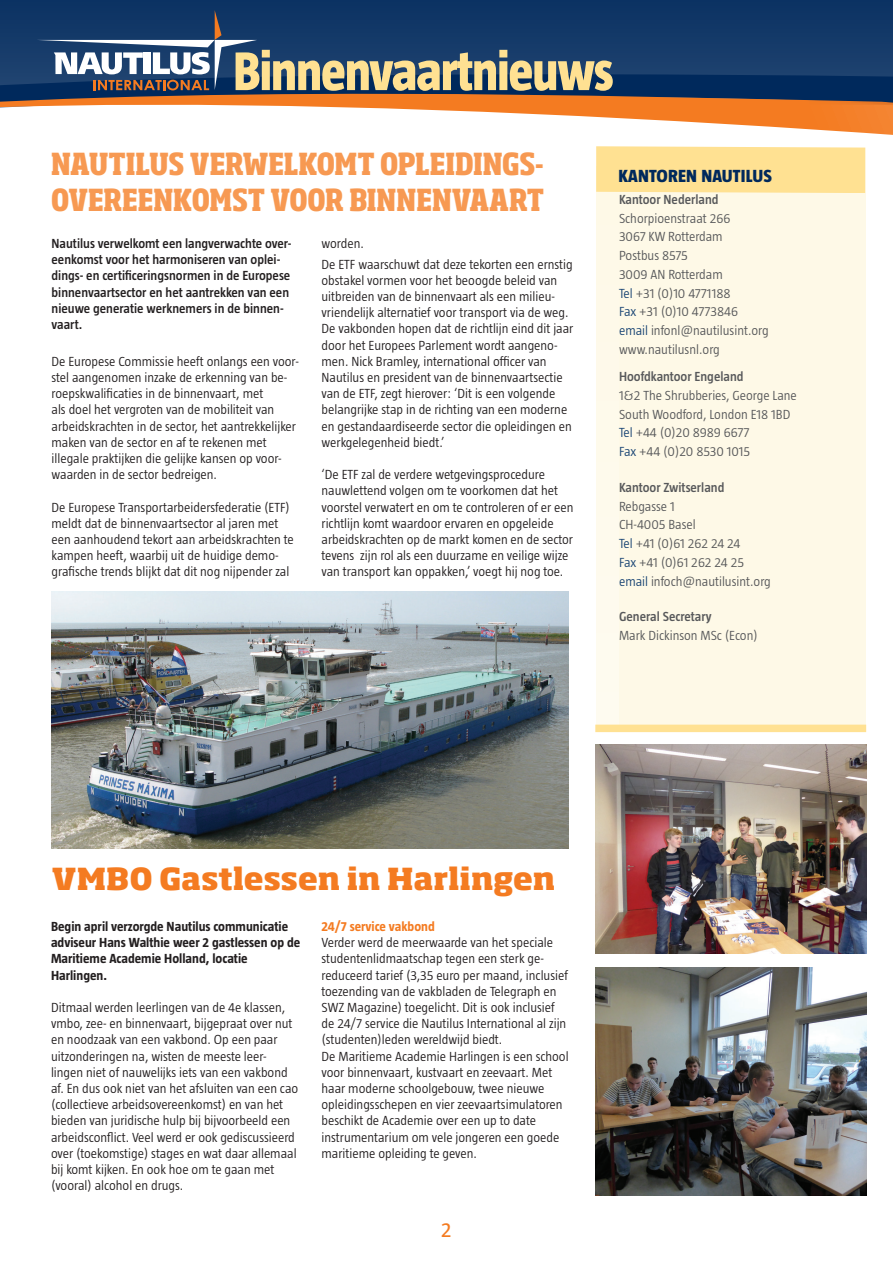
<style>
.page{position:relative;width:893px;height:1263px;background:#fff}
.page>*{position:absolute;margin:0;border:0;box-sizing:border-box;transform-origin:0 0}
.t1{font:800 55.8px "Taz";letter-spacing:-.02em;color:#ffe192;scale:.92 1}
.t2{font:800 condensed 30px/36px "Soho Pro";color:#f79952}
.t3{font:800 30px "Soho Pro";color:#f47b21}
.t4{font:21px "Taz";color:#f47b21}
.t5{font:800 18px "Taz";letter-spacing:.01em;color:#00295c}
.t6{font:300 13.5px/16.2px "Taz";color:#231f20}
.t7{font:300 13.5px/18.8px "Taz";color:#57585a}
.t8{font:600 13.5px/16.2px "Taz";color:#231f20}
.t9{font:700 13.5px/16.2px "Taz";color:#231f20}
.t10{font:700 13.5px "Taz";color:#f47b21}
.s1{font-weight:600}
.s2{color:#1a4574}
</style>
<div class="page">
<div style="left:0;top:0;width:893px;height:18px;background:#0d3464"></div>
<svg style="left:0;top:18px;width:893px;height:206px"></svg>
<svg style="left:881px;top:90px;width:12px;height:87px"></svg>
<svg style="left:37px;top:10px;width:220px;height:80px;background:#455d7e"></svg>
<div style="left:597px;top:166px;width:254px;height:559px;background:#fef9e7"></div>
<div style="left:596px;top:146px;width:269px;height:47px;background:#ffe192"></div>
<div style="left:619px;top:193px;width:246px;height:532px;background:#fef9e7"></div>
<div style="left:595px;top:725px;width:271px;height:7px;background:#ffe192"></div>
<div style="left:51px;top:152px;width:525px;height:72px;background:#fff"></div>
<img style="left:595px;top:744px;width:271px;height:210px">
<img style="left:595px;top:968px;width:271px;height:228px">
<img style="left:51px;top:591px;width:517px;height:258px">
<p class="t1" style="left:233px;top:40px;width:415px">Binnenvaartnieuws</p>
<p class="t2" style="left:51px;top:145px;width:495px">NAUTILUS VERWELKOMT OPLEIDINGS-<br>OVEREENKOMST VOOR BINNENVAART</p>
<p class="t8" style="left:52px;top:235px;width:241px">Nautilus verwelkomt een langverwachte over&shy;eenkomst voor het harmoniseren van oplei&shy;dings- en certificeringsnormen in de Europese binnenvaartsector en het aantrekken van een nieuwe generatie werknemers in de binnen&shy;vaart.</p>
<p class="t6" style="left:52px;top:353px;width:249px">De Europese Commissie heeft onlangs een voor&shy;stel aangenomen inzake de erkenning van be&shy;roepskwalificaties in de binnenvaart, met<br>als doel het vergroten van de mobiliteit van arbeidskrachten in de sector, het aantrekkelijker maken van de sector en af te rekenen met illegale praktijken die gelijke kansen op voor&shy;waarden in de sector bedreigen.</p>
<p class="t6" style="left:52px;top:499px;width:244px">De Europese Transportarbeidersfederatie (ETF) meldt dat de binnenvaartsector al jaren met een aanhoudend tekort aan arbeidskrachten te kampen heeft, waarbij uit de huidige demo&shy;grafische trends blijkt dat dit nog nijpender zal</p>
<p class="t6" style="left:322px;top:235px;width:44px">worden.</p>
<p class="t6" style="left:322px;top:256px;width:253px">De ETF waarschuwt dat deze tekorten een ernstig obstakel vormen voor het beoogde beleid van uitbreiden van de binnenvaart als een milieu&shy;vriendelijk alternatief voor transport via de weg.</p>
<p class="t6" style="left:322px;top:320px;width:253px">De vakbonden hopen dat de richtlijn eind dit jaar door het Europees Parlement wordt aangeno&shy;men. Nick Bramley, international officer van Nautilus en president van de binnenvaartsectie van de ETF, zegt hierover: ‘Dit is een volgende belangrijke stap in de richting van een moderne en gestandaardiseerde sector die opleidingen en werkgelegenheid biedt.’</p>
<p class="t6" style="left:322px;top:466px;width:253px">‘De ETF zal de verdere wetgevingsprocedure nauwlettend volgen om te voorkomen dat het voorstel verwatert en om te controleren of er een richtlijn komt waardoor ervaren en opgeleide arbeidskrachten op de markt komen en de sector tevens zijn rol als een duurzame en veilige wijze van transport kan oppakken,’ voegt hij nog toe.</p>
<p class="t5" style="left:618px;top:165px;width:155px">KANTOREN NAUTILUS</p>
<p class="t7" style="left:619px;top:190px;width:121px"><span class="s1">Kantoor Nederland<br></span>Schorpioenstraat 266<br>3067 KW Rotterdam<br>Postbus 8575<br>3009 AN Rotterdam<br><span class="s2">Tel</span> +31 (0)10 4771188<br><span class="s2">Fax</span> +31 (0)10 4773846</p>
<p class="t7" style="left:619px;top:321px;width:151px"><span class="s2">email</span> infonl@nautilusint.org www.nautilusnl.org</p>
<p class="t7" style="left:619px;top:367px;width:179px"><span class="s1">Hoofdkantoor Engeland<br></span>1&amp;2 The Shrubberies, George Lane<br>South Woodford, London E18 1BD<br><span class="s2">Tel</span> +44 (0)20 8989 6677<br><span class="s2">Fax</span> +44 (0)20 8530 1015</p>
<p class="t7" style="left:619px;top:478px;width:127px"><span class="s1">Kantoor Zwitserland<br></span>Rebgasse 1<br>CH-4005 Basel<br><span class="s2">Tel</span> +41 (0)61 262 24 24<br><span class="s2">Fax</span> +41 (0)61 262 24 25</p>
<p class="t7" style="left:619px;top:572px;width:153px"><span class="s2">email</span> infoch@nautilusint.org</p>
<p class="t7" style="left:619px;top:607px;width:140px"><span class="s1">General Secretary<br></span>Mark Dickinson MSc (Econ)</p>
<p class="t3" style="left:52px;top:857px;width:505px">VMBO Gastlessen in Harlingen</p>
<p class="t9" style="left:51px;top:918px;width:251px">Begin april verzorgde Nautilus communicatie adviseur Hans Walthie weer 2 gastlessen op de Maritieme Academie Holland, locatie Harlingen.</p>
<p class="t6" style="left:51px;top:999px;width:249px">Ditmaal werden leerlingen van de 4e klassen, vmbo, zee- en binnenvaart, bijgepraat over nut en noodzaak van een vakbond. Op een paar uitzonderingen na, wisten de meeste leer&shy;lingen niet of nauwelijks iets van een vakbond af. En dus ook niet van het afsluiten van een cao (collectieve arbeidsovereenkomst) en van het bieden van juridische hulp bij bijvoorbeeld een arbeidsconflict. Veel werd er ook gediscussieerd over (toekomstige) stages en wat daar allemaal bij komt kijken. En ook hoe om te gaan met (vooral) alcohol en drugs.</p>
<p class="t10" style="left:322px;top:919px;width:115px">24/7 service vakbond</p>
<p class="t6" style="left:322px;top:934px;width:248px">Verder werd de meerwaarde van het speciale studentenlidmaatschap tegen een sterk ge&shy;reduceerd tarief (3,35 euro per maand, inclusief toezending van de vakbladen de Telegraph en SWZ Magazine) toegelicht. Dit is ook inclusief de 24/7 service die Nautilus International al zijn (studenten)leden wereldwijd biedt.</p>
<p class="t6" style="left:322px;top:1048px;width:249px">De Maritieme Academie Harlingen is een school voor binnenvaart, kustvaart en zeevaart. Met haar moderne schoolgebouw, twee nieuwe opleidingsschepen en vier zeevaartsimulatoren beschikt de Academie over een up to date instrumentarium om vele jongeren een goede maritieme opleiding te geven.</p>
<p class="t4" style="left:441px;top:1218px;width:12px">2</p>
</div>
